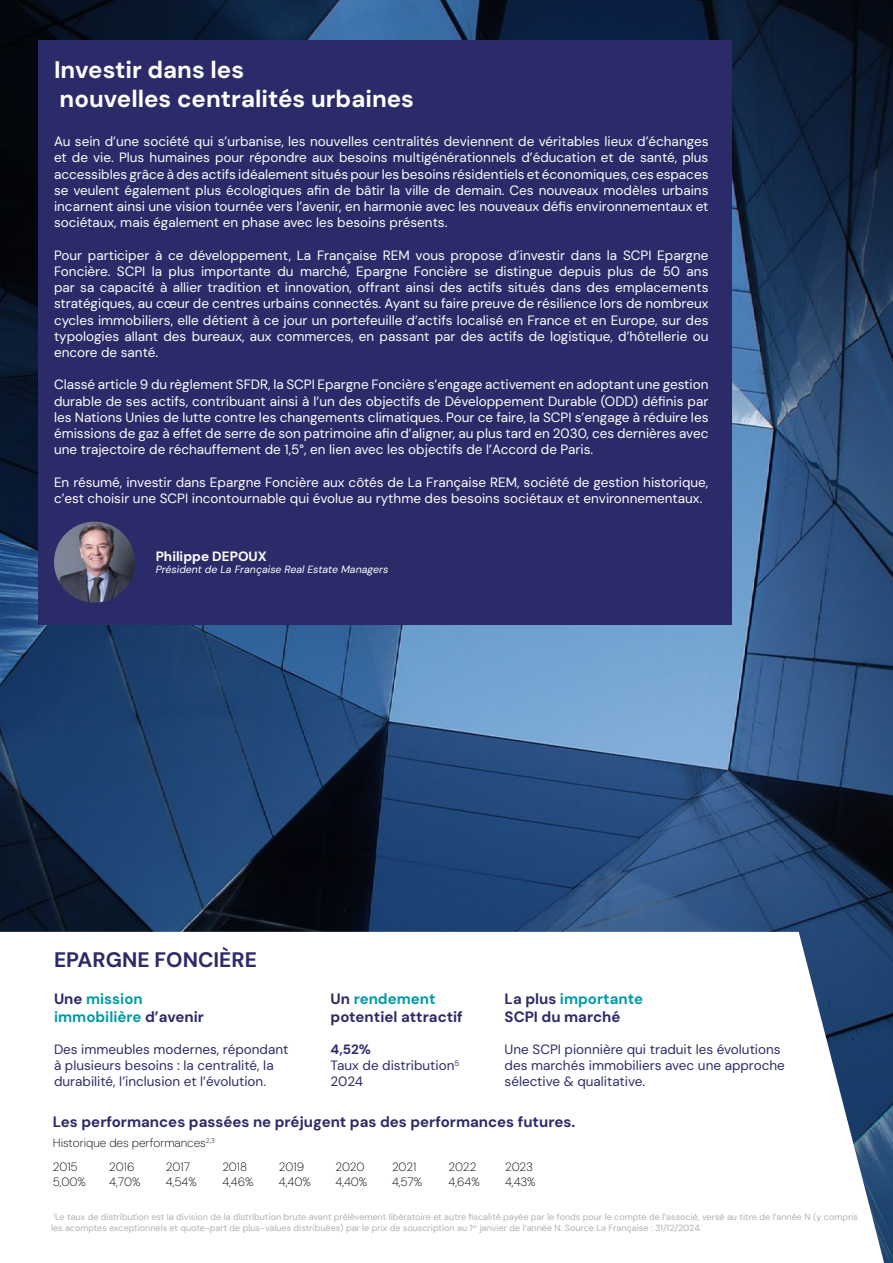
<style>
.page{position:relative;width:893px;height:1263px;background:#fff}
.page>*{position:absolute;margin:0;border:0;box-sizing:border-box;transform-origin:0 0}
.t1{font:700 24px/28.8px "DM Sans";color:#fff}
.t2{font:700 21px "DM Sans";color:#2c2b69}
.t3{font:700 15px/18px "DM Sans";color:#2c2b69}
.t4{font:700 15px/18px "DM Sans";color:#009ba7}
.t5{font:13.5px/16.2px "DM Sans";color:#fff;text-align:justify}
.t6{font:13.5px/16.2px "DM Sans";color:#2c2b69}
.t7{font:700 13.5px "DM Sans";color:#fff}
.t8{font:200 12px/15px "DM Sans";color:#000}
.t9{font:italic 10.5px "DM Sans";color:#fff}
.t10{font:9px/10.5px "DM Sans";color:#b2b1b1}
.s1{color:#2c2b69}
.s2{color:#009ba7}
.s3{font-weight:700}
</style>
<div class="page">
<img style="left:0;top:0;width:893px;height:1263px">
<svg style="left:0;top:932px;width:884px;height:331px"></svg>
<div style="left:38px;top:40px;width:693px;height:585px;background:#2c2b69"></div>
<img style="left:54px;top:522px;width:81px;height:81px;border-radius:40px">
<h1 class="t1" style="left:54px;top:55px;width:361px">Investir dans les<br>nouvelles centralités urbaines</h1>
<p class="t5" style="left:54px;top:133px;width:656px">Au sein d’une société qui s’urbanise, les nouvelles centralités deviennent de véritables lieux d’échanges et de vie. Plus humaines pour répondre aux besoins multigénérationnels d’éducation et de santé, plus accessibles grâce à des actifs idéalement situés pour les besoins résidentiels et économiques, ces espaces se veulent également plus écologiques afin de bâtir la ville de demain. Ces nouveaux modèles urbains incarnent ainsi une vision tournée vers l’avenir, en harmonie avec les nouveaux défis environnementaux et sociétaux, mais également en phase avec les besoins présents.</p>
<p class="t5" style="left:54px;top:247px;width:656px">Pour participer à ce développement, La Française REM vous propose d’investir dans la SCPI Epargne Foncière. SCPI la plus importante du marché, Epargne Foncière se distingue depuis plus de 50 ans par sa capacité à allier tradition et innovation, offrant ainsi des actifs situés dans des emplacements stratégiques, au cœur de centres urbains connectés. Ayant su faire preuve de résilience lors de nombreux cycles immobiliers, elle détient à ce jour un portefeuille d’actifs localisé en France et en Europe, sur des typologies allant des bureaux, aux commerces, en passant par des actifs de logistique, d’hôtellerie ou encore de santé.</p>
<p class="t5" style="left:54px;top:376px;width:656px">Classé article 9 du règlement SFDR, la SCPI Epargne Foncière s’engage activement en adoptant une gestion durable de ses actifs, contribuant ainsi à l’un des objectifs de Développement Durable (ODD) définis par les Nations Unies de lutte contre les changements climatiques. Pour ce faire, la SCPI s’engage à réduire les émissions de gaz à effet de serre de son patrimoine afin d’aligner, au plus tard en 2030, ces dernières avec une trajectoire de réchauffement de 1,5°, en lien avec les objectifs de l’Accord de Paris.</p>
<p class="t5" style="left:54px;top:474px;width:656px">En résumé, investir dans Epargne Foncière aux côtés de La Française REM, société de gestion historique, c’est choisir une SCPI incontournable qui évolue au rythme des besoins sociétaux et environnementaux.</p>
<p class="t7" style="left:156px;top:547px;width:113px">Philippe DEPOUX</p>
<p class="t9" style="left:156px;top:563px;width:234px">Président de La Française Real Estate Managers</p>
<h2 class="t2" style="left:54px;top:946px;width:204px">EPARGNE FONCIÈRE</h2>
<p class="t4" style="left:54px;top:989px;width:152px"><span class="s1">Une</span> mission immobilière <span class="s1">d’avenir</span></p>
<p class="t6" style="left:54px;top:1041px;width:236px">Des immeubles modernes, répondant à plusieurs besoins : la centralité, la durabilité, l’inclusion et l’évolution.</p>
<p class="t3" style="left:331px;top:989px;width:134px">Un <span class="s2">rendement </span>potentiel attractif</p>
<p class="t6" style="left:331px;top:1041px;width:130px"><span class="s3">4,52%<br></span>Taux de distribution<sup>5<br></sup>2024</p>
<p class="t3" style="left:505px;top:989px;width:140px">La plus <span class="s2">importante<br></span>SCPI du marché</p>
<p class="t6" style="left:505px;top:1041px;width:282px">Une SCPI pionnière qui traduit les évolutions des marchés immobiliers avec une approche sélective &amp; qualitative.</p>
<p class="t3" style="left:53px;top:1113px;width:524px">Les performances passées ne préjugent pas des performances futures.</p>
<p class="t8" style="left:53px;top:1131px;width:164px;line-height:23.9px">Historique des performances<sup>2,3<br></sup>2015</p>
<p class="t8" style="left:53px;top:1174px;width:35px">5,00%</p>
<p class="t8" style="left:109px;top:1159px;width:33px">2016<br>4,70%</p>
<p class="t8" style="left:166px;top:1159px;width:33px">2017<br>4,54%</p>
<p class="t8" style="left:222px;top:1159px;width:33px">2018<br>4,46%</p>
<p class="t8" style="left:279px;top:1159px;width:33px">2019<br>4,40%</p>
<p class="t8" style="left:335px;top:1159px;width:33px">2020<br>4,40%</p>
<p class="t8" style="left:392px;top:1159px;width:32px">2021<br>4,57%</p>
<p class="t8" style="left:448px;top:1159px;width:33px">2022<br>4,64%</p>
<p class="t8" style="left:505px;top:1159px;width:32px">2023<br>4,43%</p>
<p class="t10" style="left:51px;top:1212px;width:809px"><sup>1</sup>Le taux de distribution est la division de la distribution brute avant prélèvement libératoire et autre fiscalité payée par le fonds pour le compte de l’associé, versé au titre de l’année N (y compris les acomptes exceptionnels et quote-part de plus-values distribuées) par le prix de souscription au 1<sup>er</sup> janvier de l’année N. Source La Française : 31/12/2024.</p>
</div>
